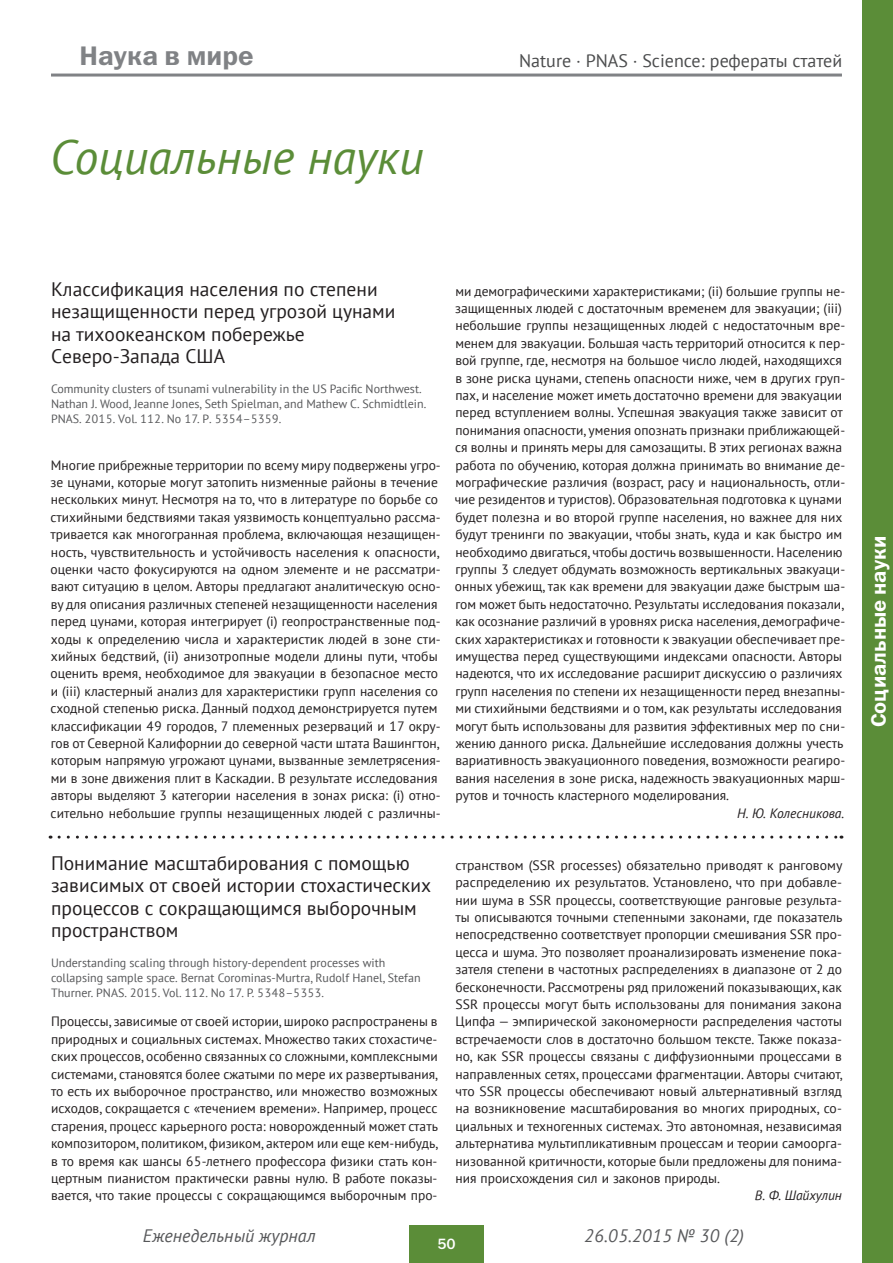
<style>
.page{position:relative;width:893px;height:1263px;background:#fff}
.page>*{position:absolute;margin:0;border:0;box-sizing:border-box;transform-origin:0 0}
._4-zag{font:italic 48px "PT Sans";color:#5b8d38}
._1-nomer{font:27px "Franklin Gothic Demi C";color:#808285}
.t1{font:21px "Franklin Gothic Demi C";color:#fff}
._5-zag{font:19.5px/22.5px "PT Sans";color:#231f20}
.top{font:italic 18px "PT Sans";color:#57585a}
.top_r{font:18px "PT Sans";color:#4b4c4d}
.t2{font:15px "Franklin Gothic Medium C";color:#fff}
._5-text{font:13.5px/17.4px "PT Sans";color:#231f20}
._5-text-2{font:italic 13.5px "PT Sans";color:#231f20}
._5-publikasiya{font:12px/15px "PT Sans";color:#57585a}
</style>
<div class="page">
<div style="left:409px;top:1226px;width:75px;height:37px;background:#5b8d38"></div>
<div style="left:862px;top:0;width:30px;height:1263px;background:#5b8d38"></div>
<hr style="left:51px;top:74px;width:791px;height:3px;background:#808285">
<svg style="left:59px;top:835px;width:783px;height:3px"></svg>
<p class="_1-nomer" style="left:80px;top:40px;width:176px">Наука в мире</p>
<p class="top_r" style="left:519px;top:49px;width:325px">Nature · PNAS · Science: рефераты статей</p>
<p class="_4-zag" style="left:50px;top:126px;width:375px">Социальные науки</p>
<p class="_5-zag" style="left:51px;top:277px;width:346px">Классификация населения по степени незащищенности перед угрозой цунами на тихоокеанском побережье<br>Северо-Запада США</p>
<p class="_5-publikasiya" style="left:51px;top:381px;width:377px">Community clusters of tsunami vulnerability in the US Pacific Northwest.<br>Nathan J. Wood, Jeanne Jones, Seth Spielman, and Mathew C. Schmidtlein.<br>PNAS. 2015. Vol. 112. No 17. P. 5354–5359.</p>
<p class="_5-text" style="left:50px;top:456px;width:392px">Многие прибрежные территории по всему миру подвержены угро&shy;зе цунами, которые могут затопить низменные районы в течение нескольких минут. Несмотря на то, что в литературе по борьбе со стихийными бедствиями такая уязвимость концептуально рассма&shy;тривается как многогранная проблема, включающая незащищен&shy;ность, чувствительность и устойчивость населения к опасности, оценки часто фокусируются на одном элементе и не рассматри&shy;вают ситуацию в целом. Авторы предлагают аналитическую осно&shy;ву для описания различных степеней незащищенности населения перед цунами, которая интегрирует (i) геопространственные под&shy;ходы к определению числа и характеристик людей в зоне сти&shy;хийных бедствий, (ii) анизотропные модели длины пути, чтобы оценить время, необходимое для эвакуации в безопасное место и (iii) кластерный анализ для характеристики групп населения со сходной степенью риска. Данный подход демонстрируется путем классификации 49 городов, 7 племенных резерваций и 17 окру&shy;гов от Северной Калифорнии до северной части штата Вашингтон, которым напрямую угрожают цунами, вызванные землетрясения&shy;ми в зоне движения плит в Каскадии. В результате исследования авторы выделяют 3 категории населения в зонах риска: (i) отно&shy;сительно небольшие группы незащищенных людей с различны-</p>
<p class="_5-zag" style="left:51px;top:851px;width:382px">Понимание масштабирования с помощью зависимых от своей истории стохастических процессов с сокращающимся выборочным пространством</p>
<p class="_5-publikasiya" style="left:51px;top:955px;width:371px">Understanding scaling through history-dependent processes with collapsing sample space. Bernat Corominas-Murtra, Rudolf Hanel, Stefan<br>Thurner. PNAS. 2015. Vol. 112. No 17. P. 5348–5353.</p>
<p class="_5-text" style="left:51px;top:1013px;width:389px;text-align:justify">Процессы, зависимые от своей истории, широко распространены в природных и социальных системах. Множество таких стохастиче&shy;ских процессов, особенно связанных со сложными, комплексными системами, становятся более сжатыми по мере их развертывания, то есть их выборочное пространство, или множество возможных исходов, сокращается с «течением времени». Например, процесс старения, процесс карьерного роста: новорожденный может стать композитором, политиком, физиком, актером или еще кем-нибудь, в то время как шансы 65-летнего профессора физики стать кон&shy;цертным пианистом практически равны нулю. В работе показы&shy;вается, что такие процессы с сокращающимся выборочным про-</p>
<p class="_5-text" style="left:455px;top:282px;width:392px">ми демографическими характеристиками; (ii) большие группы не&shy;защищенных людей с достаточным временем для эвакуации; (iii) небольшие группы незащищенных людей с недостаточным вре&shy;менем для эвакуации. Большая часть территорий относится к пер&shy;вой группе, где, несмотря на большое число людей, находящихся в зоне риска цунами, степень опасности ниже, чем в других груп&shy;пах, и население может иметь достаточно времени для эвакуации перед вступлением волны. Успешная эвакуация также зависит от понимания опасности, умения опознать признаки приближающей&shy;ся волны и принять меры для самозащиты. В этих регионах важна работа по обучению, которая должна принимать во внимание де&shy;мографические различия (возраст, расу и национальность, отли&shy;чие резидентов и туристов). Образовательная подготовка к цунами будет полезна и во второй группе населения, но важнее для них будут тренинги по эвакуации, чтобы знать, куда и как быстро им необходимо двигаться, чтобы достичь возвышенности. Населению группы 3 следует обдумать возможность вертикальных эвакуаци&shy;онных убежищ, так как времени для эвакуации даже быстрым ша&shy;гом может быть недостаточно. Результаты исследования показали, как осознание различий в уровнях риска населения, демографиче&shy;ских характеристиках и готовности к эвакуации обеспечивает пре&shy;имущества перед существующими индексами опасности. Авторы надеются, что их исследование расширит дискуссию о различиях групп населения по степени их незащищенности перед внезапны&shy;ми стихийными бедствиями и о том, как результаты исследования могут быть использованы для развития эффективных мер по сни&shy;жению данного риска. Дальнейшие исследования должны учесть вариативность эвакуационного поведения, возможности реагиро&shy;вания населения в зоне риска, надежность эвакуационных марш&shy;рутов и точность кластерного моделирования.</p>
<p class="_5-text-2" style="left:737px;top:804px;width:109px">Н. Ю. Колесникова.</p>
<p class="_5-text" style="left:455px;top:856px;width:389px;text-align:justify">странством (SSR processes) обязательно приводят к ранговому распределению их результатов. Установлено, что при добавле&shy;нии шума в SSR процессы, соответствующие ранговые результа&shy;ты описываются точными степенными законами, где показатель непосредственно соответствует пропорции смешивания SSR про&shy;цесса и шума. Это позволяет проанализировать изменение пока&shy;зателя степени в частотных распределениях в диапазоне от 2 до бесконечности. Рассмотрены ряд приложений показывающих, как SSR процессы могут быть использованы для понимания закона Ципфа — эмпирической закономерности распределения частоты встречаемости слов в достаточно большом тексте. Также показа&shy;но, как SSR процессы связаны с диффузионными процессами в направленных сетях, процессами фрагментации. Авторы считают, что SSR процессы обеспечивают новый альтернативный взгляд на возникновение масштабирования во многих природных, со&shy;циальных и техногенных системах. Это автономная, независимая альтернатива мультипликативным процессам и теории самоорга&shy;низованной критичности, которые были предложены для понима&shy;ния происхождения сил и законов природы.</p>
<p class="_5-text-2" style="left:755px;top:1187px;width:89px">В. Ф. Шайхулин</p>
<p class="top" style="left:143px;top:1224px;width:174px">Еженедельный журнал</p>
<p class="top" style="left:584px;top:1224px;width:162px">26.05.2015 № 30 (2)</p>
<p class="t2" style="left:437px;top:1235px;width:20px">50</p>
<h3 class="t1" style="left:867px;top:727px;width:193px;rotate:-90deg">Социальные науки</h3>
</div>
